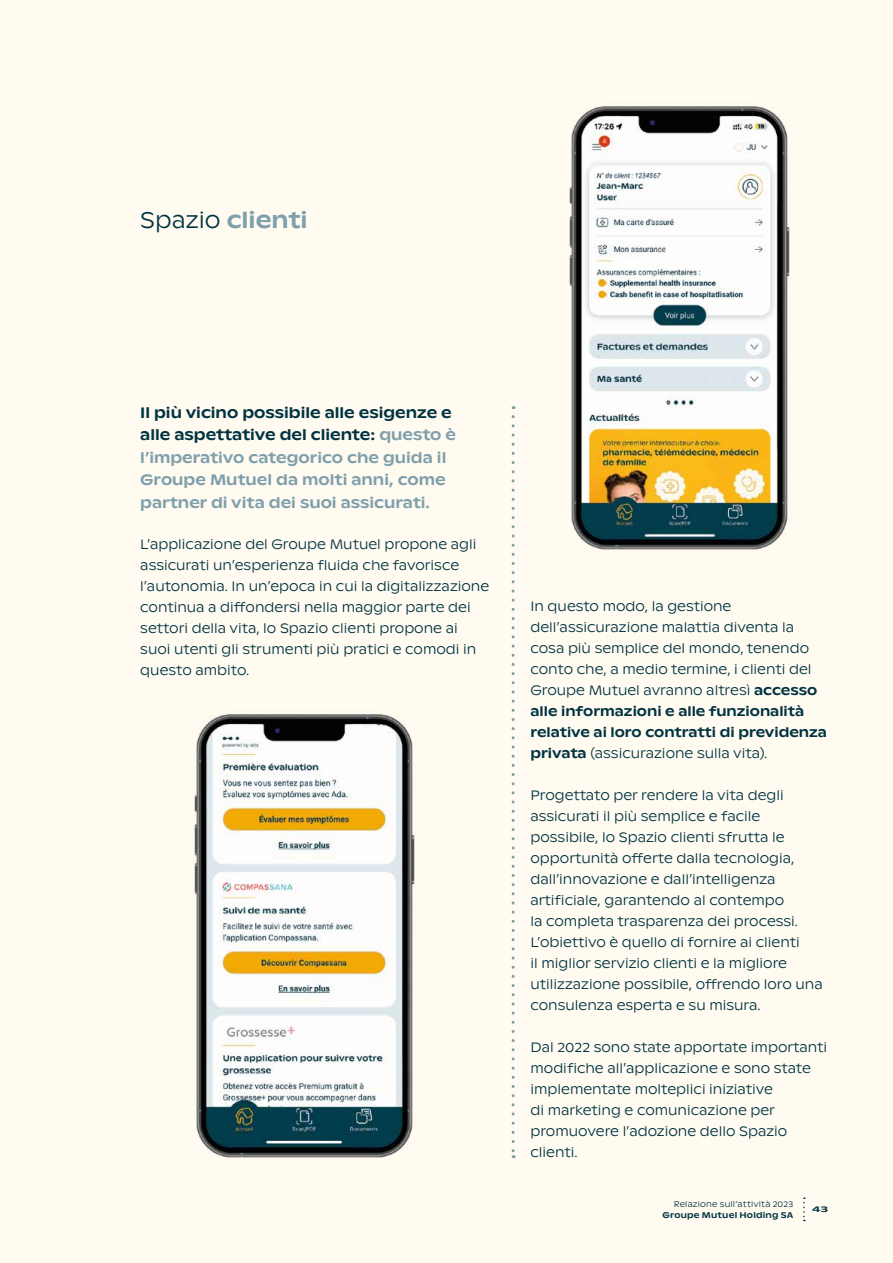
<style>
.page{position:relative;width:893px;height:1263px;background:#fffbf1}
.page>*{position:absolute;margin:0;border:0;box-sizing:border-box;transform-origin:0 0}
.t1{font:500 22.5px "ABC Ginto Nord";color:#7f9fab}
.t2{font:500 15px/22.5px "ABC Ginto Nord";color:#7f9fab}
.t3{font:300 13.5px/21px "ABC Ginto Nord";color:#003341}
.t4{font:300 8.25px "ABC Ginto Nord";letter-spacing:.02em;color:#003341}
.t5{font:500 8.25px "ABC Ginto Nord";letter-spacing:.025em;color:#003341}
.t6{font:500 8.25px "ABC Ginto Nord";letter-spacing:.025em;color:#003341;scale:1.5 1}
.s1{font-weight:300;color:#003341}
.s2{color:#003341}
.s3{font-weight:500}
</style>
<div class="page">
<img style="left:569px;top:106px;width:221px;height:444px">
<img style="left:194px;top:714px;width:221px;height:444px">
<svg style="left:512px;top:417px;width:3px;height:741px"></svg>
<svg style="left:803px;top:1197px;width:2px;height:24px"></svg>
<h1 class="t1" style="left:140px;top:206px;width:169px"><span class="s1">Spazio</span> clienti</h1>
<p class="t2" style="left:140px;top:401px;width:317px"><span class="s2">Il più vicino possibile alle esigenze e alle aspettative del cliente:</span> questo è l’imperativo categorico che guida il Groupe Mutuel da molti anni, come partner di vita dei suoi assicurati.</p>
<p class="t3" style="left:140px;top:534px;width:350px">L’applicazione del Groupe Mutuel propone agli assicurati un’esperienza fluida che favorisce l’autonomia. In un’epoca in cui la digitalizzazione continua a diffondersi nella maggior parte dei settori della vita, lo Spazio clienti propone ai suoi utenti gli strumenti più pratici e comodi in questo ambito.</p>
<p class="t3" style="left:530px;top:595px;width:298px">In questo modo, la gestione dell’assicurazione malattia diventa la cosa più semplice del mondo, tenendo conto che, a medio termine, i clienti del Groupe Mutuel avranno altresì <span class="s3">accesso alle informazioni e alle funzionalità relative ai loro contratti di previdenza privata</span> (assicurazione sulla vita).</p>
<p class="t3" style="left:530px;top:784px;width:294px">Progettato per rendere la vita degli assicurati il più semplice e facile possibile, lo Spazio clienti sfrutta le opportunità offerte dalla tecnologia, dall’innovazione e dall’intelligenza artificiale, garantendo al contempo<br>la completa trasparenza dei processi.<br>L’obiettivo è quello di fornire ai clienti<br>il miglior servizio clienti e la migliore utilizzazione possibile, offrendo loro una consulenza esperta e su misura.</p>
<p class="t3" style="left:530px;top:1036px;width:298px">Dal 2022 sono state apportate importanti modifiche all’applicazione e sono state implementate molteplici iniziative<br>di marketing e comunicazione per promuovere l’adozione dello Spazio clienti.</p>
<p class="t4" style="left:674px;top:1199px;width:121px">Relazione sull‘attività 2023</p>
<p class="t5" style="left:662px;top:1209px;width:132px">Groupe Mutuel Holding SA</p>
<p class="t6" style="left:812px;top:1204px;width:12px">43</p>
</div>
